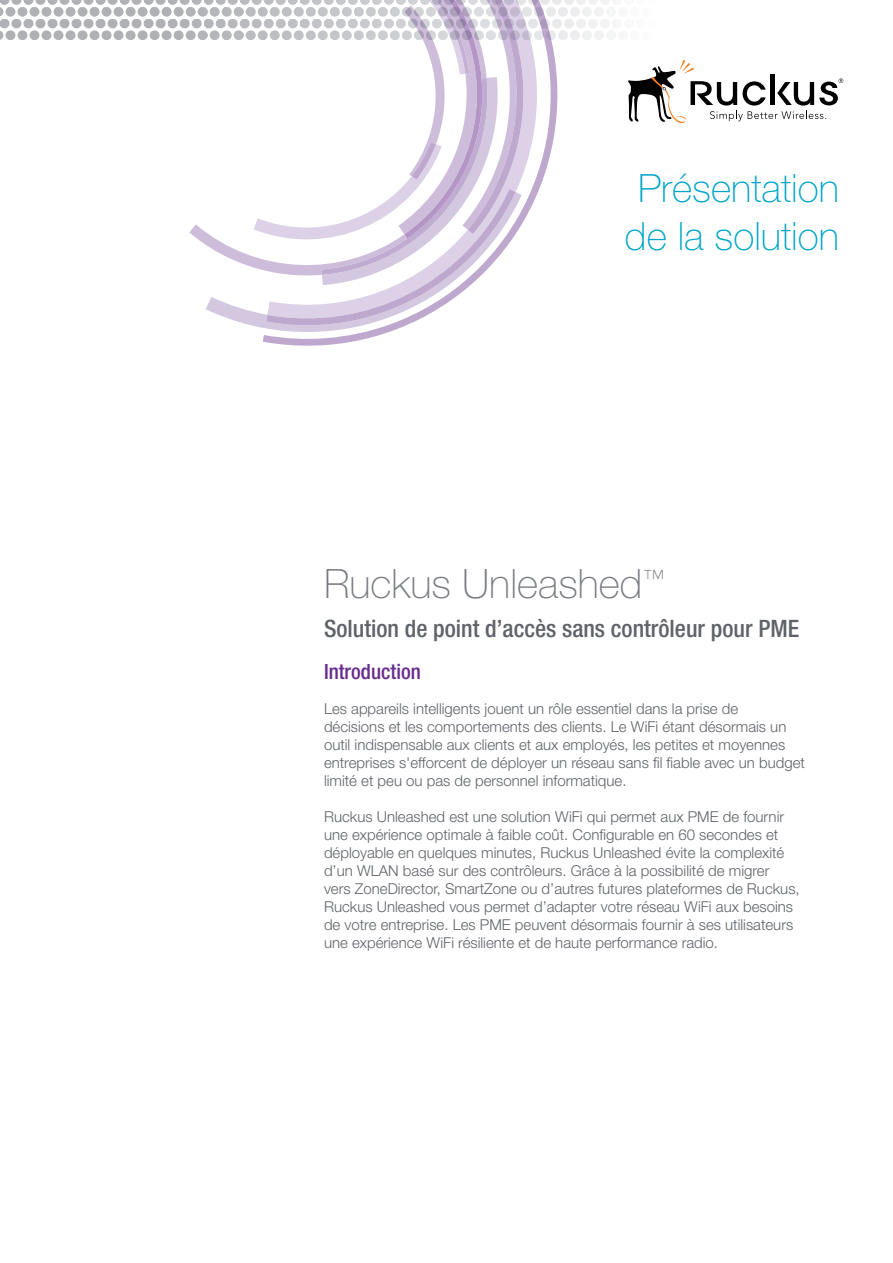
<style>
.page{position:relative;width:893px;height:1263px;background:#fff}
.page>*{position:absolute;margin:0;border:0;box-sizing:border-box;transform-origin:0 0}
.APAF_Subheads_Violet{font:100 40.5px "Helvetica Neue LT Std";color:#787c81}
.t1{font:100 39px/48px "Helvetica Neue LT Std";color:#00a5c8;text-align:center}
.APAF_Subheads_Violet-2{font:500 condensed 24px "Helvetica Neue LT Std";color:#5f6369}
.APAF_Subheads_Violet-3{font:500 condensed 21px "Helvetica Neue LT Std";color:#672c8e}
.APAF_Body_Text{font:300 15px/18px "Helvetica Neue LT Std";color:#5f6369}
</style>
<div class="page">
<svg style="left:0;top:0;width:9px;height:5px"></svg>
<svg style="left:11px;top:0;width:10px;height:5px"></svg>
<svg style="left:23px;top:0;width:10px;height:5px"></svg>
<svg style="left:35px;top:0;width:10px;height:5px"></svg>
<svg style="left:48px;top:0;width:10px;height:5px"></svg>
<svg style="left:60px;top:0;width:10px;height:5px"></svg>
<svg style="left:72px;top:0;width:10px;height:5px"></svg>
<svg style="left:84px;top:0;width:10px;height:5px"></svg>
<svg style="left:96px;top:0;width:10px;height:5px"></svg>
<svg style="left:108px;top:0;width:10px;height:5px"></svg>
<svg style="left:120px;top:0;width:10px;height:5px"></svg>
<svg style="left:132px;top:0;width:10px;height:5px"></svg>
<svg style="left:144px;top:0;width:10px;height:5px"></svg>
<svg style="left:156px;top:0;width:10px;height:5px"></svg>
<svg style="left:0;top:7px;width:3px;height:10px"></svg>
<svg style="left:5px;top:7px;width:10px;height:10px"></svg>
<svg style="left:17px;top:7px;width:10px;height:10px"></svg>
<svg style="left:29px;top:7px;width:10px;height:10px"></svg>
<svg style="left:41px;top:7px;width:11px;height:10px"></svg>
<svg style="left:54px;top:7px;width:10px;height:10px"></svg>
<svg style="left:66px;top:7px;width:10px;height:10px"></svg>
<svg style="left:78px;top:7px;width:10px;height:10px"></svg>
<svg style="left:90px;top:7px;width:10px;height:10px"></svg>
<svg style="left:102px;top:7px;width:10px;height:10px"></svg>
<svg style="left:114px;top:7px;width:10px;height:10px"></svg>
<svg style="left:126px;top:7px;width:10px;height:10px"></svg>
<svg style="left:138px;top:7px;width:10px;height:10px"></svg>
<svg style="left:150px;top:7px;width:10px;height:10px"></svg>
<div style="left:162px;top:7px;width:10px;height:10px;background:#afb1b4;border-radius:5px"></div>
<div style="left:0;top:19px;width:9px;height:9px;background:#afb1b4;border-radius:5px"></div>
<div style="left:11px;top:19px;width:10px;height:9px;background:#afb1b4;border-radius:5px"></div>
<div style="left:23px;top:19px;width:10px;height:9px;background:#afb1b4;border-radius:5px"></div>
<div style="left:35px;top:19px;width:10px;height:9px;background:#afb1b4;border-radius:5px"></div>
<div style="left:48px;top:19px;width:10px;height:9px;background:#afb1b4;border-radius:5px"></div>
<div style="left:60px;top:19px;width:10px;height:9px;background:#afb1b4;border-radius:5px"></div>
<div style="left:72px;top:19px;width:10px;height:9px;background:#afb1b4;border-radius:5px"></div>
<div style="left:84px;top:19px;width:10px;height:9px;background:#afb1b4;border-radius:5px"></div>
<div style="left:96px;top:19px;width:10px;height:9px;background:#afb1b4;border-radius:5px"></div>
<div style="left:108px;top:19px;width:10px;height:9px;background:#afb1b4;border-radius:5px"></div>
<div style="left:120px;top:19px;width:10px;height:9px;background:#afb1b4;border-radius:5px"></div>
<div style="left:132px;top:19px;width:10px;height:9px;background:#afb1b4;border-radius:5px"></div>
<div style="left:144px;top:19px;width:10px;height:9px;background:#afb1b4;border-radius:5px"></div>
<div style="left:156px;top:19px;width:10px;height:9px;background:#afb1b4;border-radius:5px"></div>
<svg style="left:0;top:31px;width:3px;height:9px"></svg>
<svg style="left:5px;top:30px;width:10px;height:10px"></svg>
<svg style="left:17px;top:30px;width:10px;height:10px"></svg>
<svg style="left:29px;top:30px;width:10px;height:10px"></svg>
<svg style="left:41px;top:30px;width:11px;height:10px"></svg>
<svg style="left:54px;top:30px;width:10px;height:10px"></svg>
<svg style="left:66px;top:30px;width:10px;height:10px"></svg>
<svg style="left:78px;top:30px;width:10px;height:10px"></svg>
<svg style="left:90px;top:30px;width:10px;height:10px"></svg>
<svg style="left:102px;top:30px;width:10px;height:10px"></svg>
<svg style="left:114px;top:30px;width:10px;height:10px"></svg>
<svg style="left:126px;top:30px;width:10px;height:10px"></svg>
<svg style="left:138px;top:30px;width:10px;height:10px"></svg>
<svg style="left:150px;top:30px;width:10px;height:10px"></svg>
<div style="left:162px;top:30px;width:10px;height:10px;background:#afb1b4;border-radius:5px"></div>
<svg style="left:168px;top:0;width:675px;height:340px"></svg>
<h2 class="t1" style="left:625px;top:164px;width:215px">Présentation de la solution</h2>
<p class="APAF_Subheads_Violet" style="left:324px;top:560px;width:342px">Ruckus Unleashed<sup>™</sup></p>
<p class="APAF_Subheads_Violet-2" style="left:324px;top:614px;width:477px">Solution de point d’accès sans contrôleur pour PME</p>
<p class="APAF_Subheads_Violet-3" style="left:324px;top:658px;width:98px">Introduction</p>
<p class="APAF_Body_Text" style="left:324px;top:699px;width:482px">Les appareils intelligents jouent un rôle essentiel dans la prise de<br>décisions et les comportements des clients. Le WiFi étant désormais un outil indispensable aux clients et aux employés, les petites et moyennes entreprises s'efforcent de déployer un réseau sans fil fiable avec un budget limité et peu ou pas de personnel informatique.</p>
<p class="APAF_Body_Text" style="left:324px;top:807px;width:477px">Ruckus Unleashed est une solution WiFi qui permet aux PME de fournir une expérience optimale à faible coût. Configurable en 60 secondes et déployable en quelques minutes, Ruckus Unleashed évite la complexité d’un WLAN basé sur des contrôleurs. Grâce à la possibilité de migrer vers ZoneDirector, SmartZone ou d’autres futures plateformes de Ruckus, Ruckus Unleashed vous permet d’adapter votre réseau WiFi aux besoins de votre entreprise. Les PME peuvent désormais fournir à ses utilisateurs une expérience WiFi résiliente et de haute performance radio.</p>
</div>
